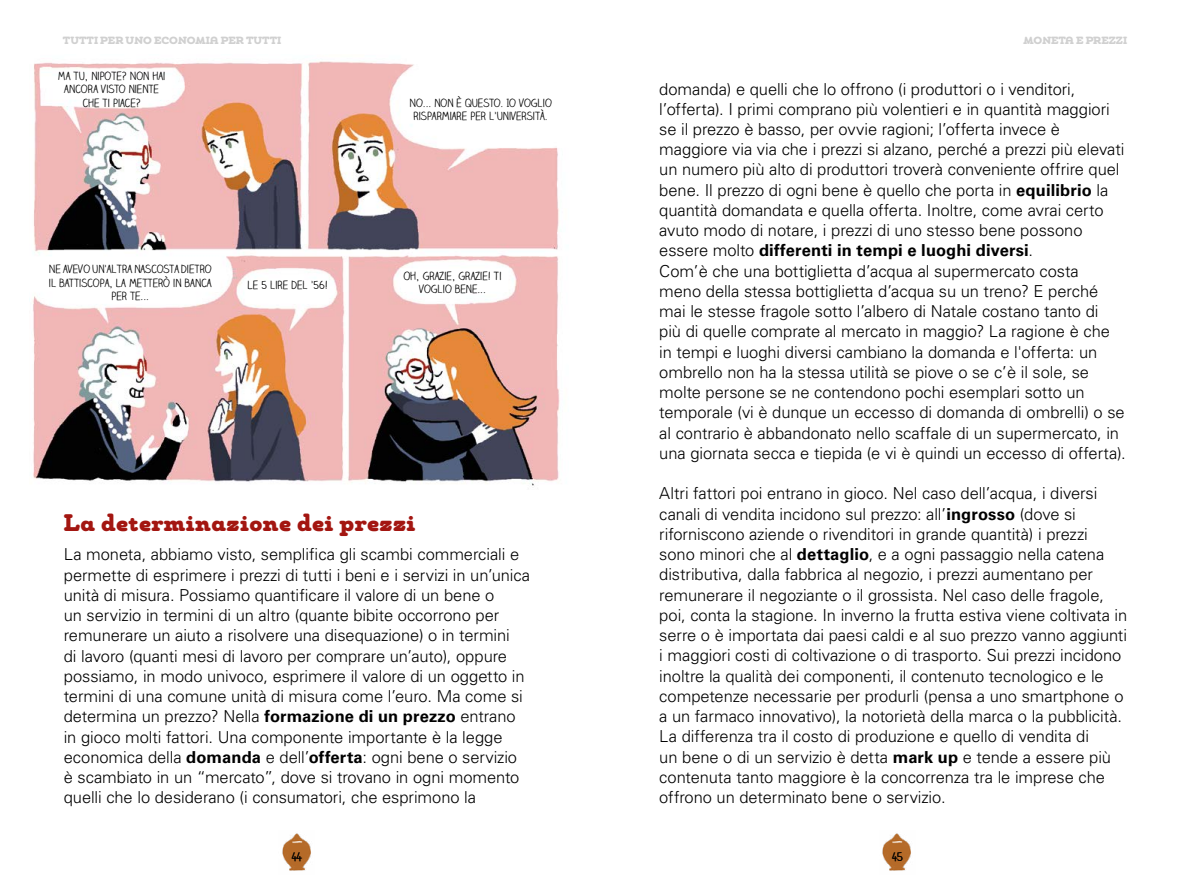
<style>
.page{position:relative;width:1191px;height:893px;background:#fff}
.page>*{position:absolute;margin:0;border:0;box-sizing:border-box;transform-origin:0 0}
.t1{font:900 24px "Chennai Slab";letter-spacing:.02em;color:#a31611}
.t2{font:300 16.5px/20.2px "Univers LT Std";letter-spacing:-.005em;color:#000}
.t3{font:12px "Claire Hand";color:#000}
.t4{font:11.25px/13.5px "Claire Hand";color:#000;text-align:center}
.t5{font:900 10.5px "Chennai Slab";color:#d0d0d0}
.s1{font-weight:700}
</style>
<div class="page">
<img style="left:33px;top:61px;width:527px;height:425px">
<img style="left:282px;top:833px;width:29px;height:38px">
<img style="left:882px;top:833px;width:29px;height:38px">
<p class="t5" style="left:63px;top:32px;width:220px">TUTTI PER UNO ECONOMIA PER TUTTI</p>
<p class="t5" style="left:1023px;top:32px;width:105px">MONETA E PREZZI</p>
<p class="t4" style="left:58px;top:69px;width:109px">MA TU, NIPOTE? NON HAI<br>ANCORA VISTO NIENTE<br>CHE TI PIACE?</p>
<p class="t4" style="left:409px;top:96px;width:144px">NO... NON È QUESTO. IO VOGLIO<br>RISPARMIARE PER L’UNIVERSITÀ.</p>
<p class="t4" style="left:49px;top:262px;width:164px">NE AVEVO UN’ALTRA NASCOSTA DIETRO<br>IL BATTISCOPA, LA METTERÒ IN BANCA<br>PER TE...</p>
<p class="t4" style="left:248px;top:278px;width:82px">LE 5 LIRE DEL ’56!</p>
<p class="t4" style="left:403px;top:269px;width:100px">OH, GRAZIE, GRAZIE! TI<br>VOGLIO BENE...</p>
<h1 class="t1" style="left:64px;top:505px;width:353px">La determinazione dei prezzi</h1>
<p class="t2" style="left:64px;top:544px;width:468px">La moneta, abbiamo visto, semplifica gli scambi commerciali e permette di esprimere i prezzi di tutti i beni e i servizi in un’unica unità di misura. Possiamo quantificare il valore di un bene o<br>un servizio in termini di un altro (quante bibite occorrono per remunerare un aiuto a risolvere una disequazione) o in termini<br>di lavoro (quanti mesi di lavoro per comprare un’auto), oppure possiamo, in modo univoco, esprimere il valore di un oggetto in termini di una comune unità di misura come l’euro. Ma come si determina un prezzo? Nella <span class="s1">formazione di un prezzo</span> entrano in gioco molti fattori. Una componente importante è la legge economica della <span class="s1">domanda</span> e dell’<span class="s1">offerta</span>: ogni bene o servizio è scambiato in un “mercato”, dove si trovano in ogni momento quelli che lo desiderano (i consumatori, che esprimono la</p>
<p class="t2" style="left:659px;top:79px;width:468px">domanda) e quelli che lo offrono (i produttori o i venditori, l’offerta). I primi comprano più volentieri e in quantità maggiori se il prezzo è basso, per ovvie ragioni; l’offerta invece è maggiore via via che i prezzi si alzano, perché a prezzi più elevati un numero più alto di produttori troverà conveniente offrire quel bene. Il prezzo di ogni bene è quello che porta in <span class="s1">equilibrio</span> la quantità domandata e quella offerta. Inoltre, come avrai certo avuto modo di notare, i prezzi di uno stesso bene possono essere molto <span class="s1">differenti in tempi e luoghi diversi</span>.<br>Com’è che una bottiglietta d’acqua al supermercato costa<br>meno della stessa bottiglietta d’acqua su un treno? E perché mai le stesse fragole sotto l’albero di Natale costano tanto di<br>più di quelle comprate al mercato in maggio? La ragione è che in tempi e luoghi diversi cambiano la domanda e l'offerta: un ombrello non ha la stessa utilità se piove o se c’è il sole, se molte persone se ne contendono pochi esemplari sotto un temporale (vi è dunque un eccesso di domanda di ombrelli) o se al contrario è abbandonato nello scaffale di un supermercato, in una giornata secca e tiepida (e vi è quindi un eccesso di offerta).</p>
<p class="t2" style="left:659px;top:483px;width:469px">Altri fattori poi entrano in gioco. Nel caso dell’acqua, i diversi canali di vendita incidono sul prezzo: all’<span class="s1">ingrosso</span> (dove si riforniscono aziende o rivenditori in grande quantità) i prezzi sono minori che al <span class="s1">dettaglio</span>, e a ogni passaggio nella catena distributiva, dalla fabbrica al negozio, i prezzi aumentano per remunerare il negoziante o il grossista. Nel caso delle fragole, poi, conta la stagione. In inverno la frutta estiva viene coltivata in serre o è importata dai paesi caldi e al suo prezzo vanno aggiunti i maggiori costi di coltivazione o di trasporto. Sui prezzi incidono inoltre la qualità dei componenti, il contenuto tecnologico e le competenze necessarie per produrli (pensa a uno smartphone o a un farmaco innovativo), la notorietà della marca o la pubblicità.<br>La differenza tra il costo di produzione e quello di vendita di<br>un bene o di un servizio è detta <span class="s1">mark up</span> e tende a essere più contenuta tanto maggiore è la concorrenza tra le imprese che offrono un determinato bene o servizio.</p>
<p class="t3" style="left:292px;top:849px;width:12px">44</p>
<p class="t3" style="left:892px;top:849px;width:12px">45</p>
</div>
